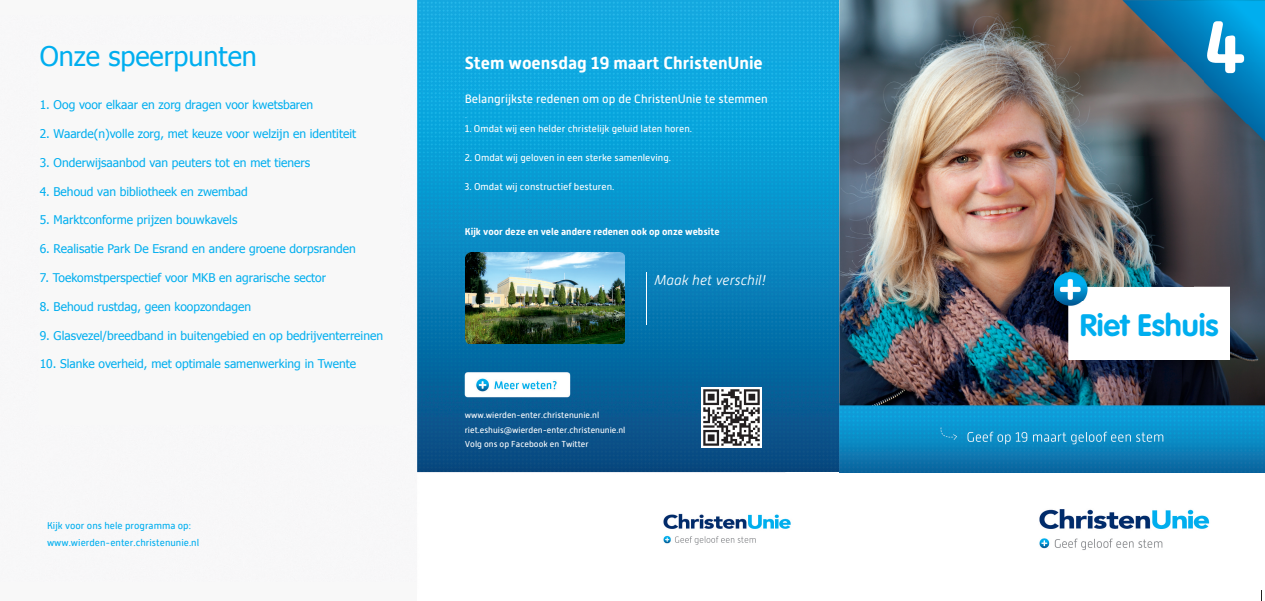
<style>
.page{position:relative;width:1265px;height:601px;background:#fff}
.page>*{position:absolute;margin:0;border:0;box-sizing:border-box;transform-origin:0 0}
.t1{font:700 74.3px "Alwyn New Rounded";color:#fff}
.t2{font:700 30.6px "VAG Rounded";color:#00aeef}
.t3{font:27px "Tahoma";color:#00aeef}
.t4{font:26.8px "Alwyn New Rounded";color:#00aeef}
.t5{font:700 17.5px "Alwyn New Rounded";color:#fff}
.t6{font:italic 300 14.3px "Alwyn New Rounded";color:#fff}
.t7{font:12.1px "Alwyn New Rounded";color:#fff}
.t8{font:12px "Tahoma";color:#00aeef}
.t9{font:11.8px "Alwyn New Rounded";color:#00aeef}
.t10{font:9.9px "Alwyn New Rounded";color:#fff}
.t11{font:9.9px/16.8px "Alwyn New Rounded";color:#00aeef}
.t12{font:700 9.9px "Alwyn New Rounded";color:#fff}
.t13{font:8.7px/14.3px "Alwyn New Rounded";color:#fff}
.t14{font:8.7px "Alwyn New Rounded";color:#231f20}
</style>
<div class="page">
<img style="left:417px;top:0;width:847px;height:591px">
<img style="left:465px;top:253px;width:159px;height:91px">
<hr style="left:646px;top:272px;width:1px;height:52px;background:#fff">
<img style="left:839px;top:0;width:1px;height:404px">
<img style="left:702px;top:388px;width:59px;height:59px">
<div style="left:0;top:583px;width:417px;height:18px;background:#f8f8f8"></div>
<div style="left:0;top:0;width:417px;height:14px;background:#f8f8f8"></div>
<div style="left:40px;top:45px;width:360px;height:380px;background:#f8f8f8"></div>
<img style="left:1053px;top:272px;width:176px;height:88px">
<img style="left:1113px;top:0;width:151px;height:156px">
<h3 class="t3" style="left:40px;top:38px;width:219px">Onze speerpunten</h3>
<p class="t8" style="left:40px;top:97px;width:275px">1. Oog voor elkaar en zorg dragen voor kwetsbaren</p>
<p class="t8" style="left:40px;top:126px;width:318px">2. Waarde(n)volle zorg, met keuze voor welzijn en identiteit</p>
<p class="t8" style="left:40px;top:154px;width:272px">3. Onderwijsaanbod van peuters tot en met tieners</p>
<p class="t8" style="left:40px;top:183px;width:210px">4. Behoud van bibliotheek en zwembad</p>
<p class="t8" style="left:40px;top:212px;width:199px">5. Marktconforme prijzen bouwkavels</p>
<p class="t8" style="left:40px;top:241px;width:317px">6. Realisatie Park De Esrand en andere groene dorpsranden</p>
<p class="t8" style="left:40px;top:270px;width:288px">7. Toekomstperspectief voor MKB en agrarische sector</p>
<p class="t8" style="left:40px;top:298px;width:213px">8. Behoud rustdag, geen koopzondagen</p>
<p class="t8" style="left:40px;top:327px;width:345px">9. Glasvezel/breedband in buitengebied en op bedrijventerreinen</p>
<p class="t8" style="left:40px;top:356px;width:318px">10. Slanke overheid, met optimale samenwerking in Twente</p>
<h3 class="t4" style="left:47px;top:45px;width:214px">Onze speerpunten</h3>
<p class="t9" style="left:47px;top:101px;width:7px">-</p>
<p class="t14" style="left:47px;top:161px;width:6px">-</p>
<p class="t9" style="left:47px;top:186px;width:7px">-</p>
<p class="t14" style="left:47px;top:246px;width:6px">-</p>
<p class="t11" style="left:47px;top:518px;width:154px">Kijk voor ons hele programma op: www.wierden-enter.christenunie.nl</p>
<h3 class="t5" style="left:465px;top:53px;width:299px">Stem woensdag 19 maart ChristenUnie</h3>
<p class="t7" style="left:465px;top:92px;width:304px">Belangrijkste redenen om op de ChristenUnie te stemmen</p>
<p class="t10" style="left:465px;top:109px;width:4px">.</p>
<p class="t10" style="left:465px;top:124px;width:229px">1. Omdat wij een helder christelijk geluid laten horen.</p>
<p class="t10" style="left:465px;top:152px;width:208px">2. Omdat wij geloven in een sterke samenleving.</p>
<p class="t10" style="left:465px;top:181px;width:151px">3. Omdat wij constructief besturen.</p>
<p class="t12" style="left:465px;top:225px;width:256px">Kijk voor deze en vele andere redenen ook op onze website</p>
<p class="t6" style="left:654px;top:272px;width:113px">Maak het verschil!</p>
<p class="t13" style="left:465px;top:408px;width:162px">www.wierden-enter.christenunie.nl riet.eshuis@wierden-enter.christenunie.nl<br>Volg ons op Facebook en Twitter</p>
<h1 class="t1" style="left:1203px;top:4px;width:44px">4</h1>
<h2 class="t2" style="left:1079px;top:307px;width:140px">Riet Eshuis</h2>
</div>
